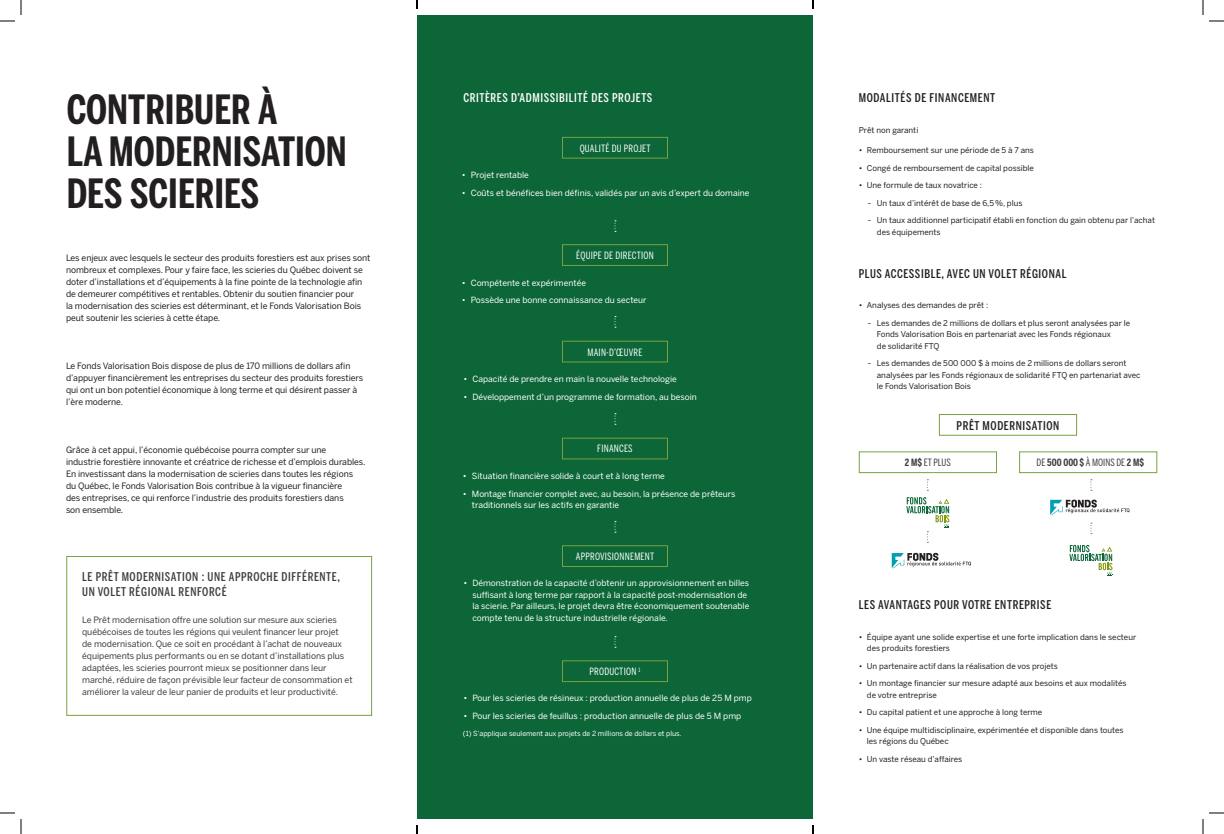
<style>
.page{position:relative;width:1224px;height:834px;background:#fff}
.page>*{position:absolute;margin:0;border:0;box-sizing:border-box;transform-origin:0 0}
.t1{font:700 40px/42px "Benton Sans Comp";color:#231f20}
.t2{font:500 12px "Benton Sans Comp";letter-spacing:.05em;color:#231f20}
.t3{font:500 12px/15px "Benton Sans Comp";letter-spacing:.05em;color:#3e3e3f}
.t4{font:500 12px "Benton Sans Comp";letter-spacing:.05em;color:#fff}
.t5{font:10px "Benton Sans Comp";letter-spacing:.025em;color:#fff}
.t6{font:10px "Benton Sans Comp";color:#3e3e3f}
.t7{font:8.8px/12px "Benton Sans";letter-spacing:-.005em;color:#231f20}
.t8{font:8.8px/12px "Benton Sans";letter-spacing:-.005em;color:#3e3e3f}
.t9{font:8.5px/11.5px "Benton Sans";color:#fff}
.t10{font:8px/11.5px "Benton Sans";color:#231f20}
.t11{font:7px "Benton Sans";color:#fff}
.s1{font-family:"Benton Sans Comp"}
.s2{font-weight:700}
</style>
<div class="page">
<svg style="left:1090px;top:479px;width:2px;height:12px"></svg>
<svg style="left:1090px;top:523px;width:2px;height:11px"></svg>
<div style="left:1019px;top:452px;width:138px;height:21px;background:#fff;border:1px solid #7aa13f"></div>
<div style="left:939px;top:414px;width:138px;height:22px;background:#fff;border:1px solid #7aa13f"></div>
<div style="left:859px;top:452px;width:138px;height:21px;background:#fff;border:1px solid #7aa13f"></div>
<svg style="left:1050px;top:500px;width:80px;height:15px"></svg>
<svg style="left:892px;top:553px;width:79px;height:15px"></svg>
<div style="left:417px;top:15px;width:396px;height:804px;background:#0c6638"></div>
<div style="left:562px;top:137px;width:106px;height:21px;border:1px solid #7aa13f"></div>
<div style="left:562px;top:244px;width:106px;height:22px;border:1px solid #7aa13f"></div>
<div style="left:562px;top:341px;width:106px;height:21px;border:1px solid #7aa13f"></div>
<div style="left:562px;top:438px;width:106px;height:21px;border:1px solid #7aa13f"></div>
<div style="left:562px;top:545px;width:106px;height:22px;border:1px solid #7aa13f"></div>
<div style="left:562px;top:660px;width:106px;height:22px;border:1px solid #7aa13f"></div>
<svg style="left:614px;top:220px;width:2px;height:12px"></svg>
<svg style="left:614px;top:316px;width:2px;height:12px"></svg>
<svg style="left:614px;top:413px;width:2px;height:12px"></svg>
<svg style="left:614px;top:521px;width:2px;height:12px"></svg>
<svg style="left:614px;top:636px;width:2px;height:12px"></svg>
<svg style="left:1069px;top:545px;width:44px;height:31px"></svg>
<svg style="left:906px;top:497px;width:44px;height:46px"></svg>
<div style="left:66px;top:556px;width:306px;height:160px;border:1px solid #7aa13f"></div>
<svg style="left:0;top:0;width:22px;height:22px"></svg>
<svg style="left:0;top:812px;width:22px;height:22px"></svg>
<svg style="left:1202px;top:0;width:22px;height:22px"></svg>
<svg style="left:1202px;top:812px;width:22px;height:22px"></svg>
<svg style="left:416px;top:0;width:2px;height:9px"></svg>
<svg style="left:416px;top:825px;width:2px;height:9px"></svg>
<svg style="left:812px;top:0;width:2px;height:9px"></svg>
<svg style="left:812px;top:825px;width:2px;height:9px"></svg>
<p class="t1" style="left:67px;top:89px;width:282px">CONTRIBUER À<br>LA MODERNISATION<br>DES SCIERIES</p>
<p class="t7" style="left:66px;top:252px;width:306px">Les enjeux avec lesquels le secteur des produits forestiers est aux prises sont nombreux et complexes. Pour y faire face, les scieries du Québec doivent se doter d’installations et d’équipements à la fine pointe de la technologie afin de demeurer compétitives et rentables. Obtenir du soutien financier pour<br>la modernisation des scieries est déterminant, et le Fonds Valorisation Bois peut soutenir les scieries à cette étape.</p>
<p class="t7" style="left:66px;top:360px;width:299px">Le Fonds Valorisation Bois dispose de plus de 170 millions de dollars afin d’appuyer financièrement les entreprises du secteur des produits forestiers qui ont un bon potentiel économique à long terme et qui désirent passer à l’ère moderne.</p>
<p class="t7" style="left:66px;top:444px;width:301px">Grâce à cet appui, l’économie québécoise pourra compter sur une<br>industrie forestière innovante et créatrice de richesse et d’emplois durables.<br>En investissant dans la modernisation de scieries dans toutes les régions du Québec, le Fonds Valorisation Bois contribue à la vigueur financière<br>des entreprises, ce qui renforce l’industrie des produits forestiers dans<br>son ensemble.</p>
<p class="t3" style="left:82px;top:569px;width:260px">LE PRÊT MODERNISATION : UNE APPROCHE DIFFÉRENTE,<br>UN VOLET RÉGIONAL RENFORCÉ</p>
<p class="t8" style="left:82px;top:614px;width:272px">Le Prêt modernisation offre une solution sur mesure aux scieries québécoises de toutes les régions qui veulent financer leur projet<br>de modernisation. Que ce soit en procédant à l’achat de nouveaux équipements plus performants ou en se dotant d’installations plus adaptées, les scieries pourront mieux se positionner dans leur marché, réduire de façon prévisible leur facteur de consommation et améliorer la valeur de leur panier de produits et leur productivité.</p>
<p class="t4" style="left:463px;top:91px;width:190px">CRITÈRES D’ADMISSIBILITÉ DES PROJETS</p>
<p class="t5" style="left:580px;top:142px;width:72px">QUALITÉ DU PROJET</p>
<p class="t9" style="left:462px;top:169px;width:69px">• Projet rentable</p>
<p class="t9" style="left:462px;top:187px;width:289px">• Coûts et bénéfices bien définis, validés par un avis d’expert du domaine</p>
<p class="t5" style="left:576px;top:250px;width:79px">ÉQUIPE DE DIRECTION</p>
<p class="t9" style="left:462px;top:277px;width:126px">• Compétente et expérimentée</p>
<p class="t9" style="left:462px;top:294px;width:186px">• Possède une bonne connaissance du secteur</p>
<p class="t5" style="left:588px;top:346px;width:56px">MAIN-D’ŒUVRE</p>
<p class="t9" style="left:463px;top:373px;width:215px">• Capacité de prendre en main la nouvelle technologie</p>
<p class="t9" style="left:463px;top:391px;width:235px">• Développement d’un programme de formation, au besoin</p>
<p class="t5" style="left:597px;top:443px;width:37px">FINANCES</p>
<p class="t9" style="left:463px;top:470px;width:204px">• Situation financière solide à court et à long terme</p>
<p class="t9" style="left:472px;top:488px;width:265px;text-indent:-9px">• Montage financier complet avec, au besoin, la présence de prêteurs traditionnels sur les actifs en garantie</p>
<p class="t5" style="left:576px;top:551px;width:80px">APPROVISIONNEMENT</p>
<p class="t9" style="left:472px;top:577px;width:279px;text-indent:-9px">• Démonstration de la capacité d’obtenir un approvisionnement en billes suffisant à long terme par rapport à la capacité post-modernisation de la scierie. Par ailleurs, le projet devra être économiquement soutenable compte tenu de la structure industrielle régionale.</p>
<p class="t5" style="left:590px;top:666px;width:52px">PRODUCTION <sup>1</sup></p>
<p class="t9" style="left:463px;top:692px;width:290px">• Pour les scieries de résineux : production annuelle de plus de 25 M pmp</p>
<p class="t9" style="left:463px;top:710px;width:279px">• Pour les scieries de feuillus : production annuelle de plus de 5 M pmp</p>
<p class="t11" style="left:463px;top:730px;width:220px">(1) S’applique seulement aux projets de 2 millions de dollars et plus.</p>
<p class="t2" style="left:859px;top:91px;width:138px">MODALITÉS DE FINANCEMENT</p>
<p class="t10" style="left:859px;top:124px;width:61px">Prêt non garanti</p>
<p class="t10" style="left:859px;top:145px;width:177px">• Remboursement sur une période de 5 à 7 ans</p>
<p class="t10" style="left:859px;top:162px;width:177px">• Congé de remboursement de capital possible</p>
<p class="t10" style="left:859px;top:180px;width:125px">• Une formule de taux novatrice :</p>
<p class="t10" style="left:868px;top:197px;width:156px"><span class="s1">–</span> Un taux d’intérêt de base de 6,5%, plus</p>
<p class="t10" style="left:877px;top:215px;width:280px;text-indent:-9px"><span class="s1">–</span> Un taux additionnel participatif établi en fonction du gain obtenu par l’achat des équipements</p>
<p class="t2" style="left:859px;top:267px;width:209px">PLUS ACCESSIBLE, AVEC UN VOLET RÉGIONAL</p>
<p class="t10" style="left:859px;top:300px;width:131px">• Analyses des demandes de prêt :</p>
<p class="t10" style="left:877px;top:317px;width:255px;text-indent:-9px"><span class="s1">–</span> Les demandes de 2 millions de dollars et plus seront analysées par le<br>Fonds Valorisation Bois en partenariat avec les Fonds régionaux<br>de solidarité FTQ</p>
<p class="t10" style="left:877px;top:358px;width:265px;text-indent:-9px"><span class="s1">–</span> Les demandes de 500 000 $ à moins de 2 millions de dollars seront analysées par les Fonds régionaux de solidarité FTQ en partenariat avec le Fonds Valorisation Bois</p>
<p class="t2" style="left:957px;top:418px;width:104px">PRÊT MODERNISATION</p>
<p class="t6" style="left:905px;top:457px;width:47px"><span class="s2">2 M$</span> ET PLUS</p>
<p class="t6" style="left:1037px;top:457px;width:109px">DE <span class="s2">500 000 $</span> À MOINS DE <span class="s2">2 M$</span></p>
<p class="t2" style="left:859px;top:598px;width:194px">LES AVANTAGES POUR VOTRE ENTREPRISE</p>
<p class="t10" style="left:867px;top:631px;width:271px;text-indent:-8px">• Équipe ayant une solide expertise et une forte implication dans le secteur des produits forestiers</p>
<p class="t10" style="left:859px;top:660px;width:201px">• Un partenaire actif dans la réalisation de vos projets</p>
<p class="t10" style="left:867px;top:678px;width:261px;text-indent:-8px">• Un montage financier sur mesure adapté aux besoins et aux modalités de votre entreprise</p>
<p class="t10" style="left:859px;top:707px;width:185px">• Du capital patient et une approche à long terme</p>
<p class="t10" style="left:867px;top:724px;width:258px;text-indent:-8px">• Une équipe multidisciplinaire, expérimentée et disponible dans toutes les régions du Québec</p>
<p class="t10" style="left:859px;top:753px;width:105px">• Un vaste réseau d’affaires</p>
</div>
